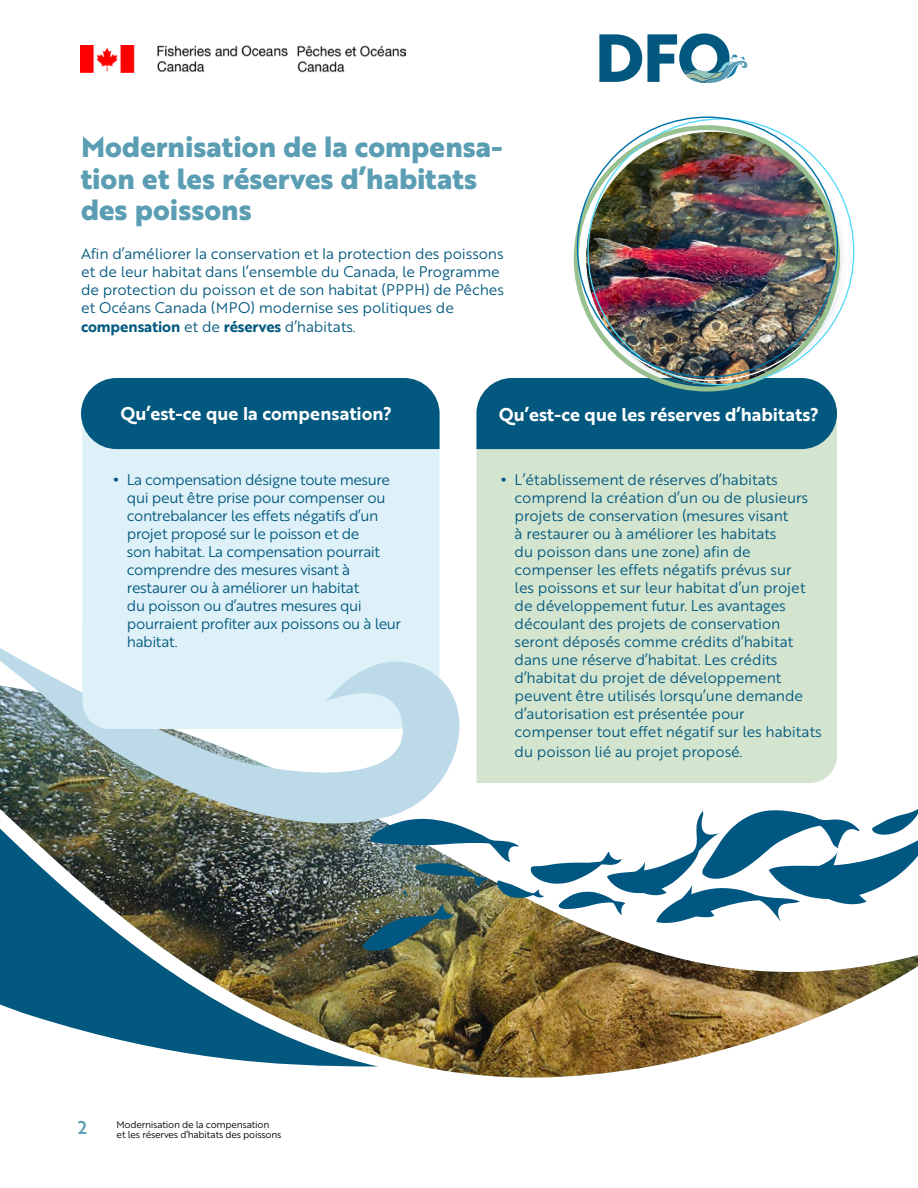
<style>
.page{position:relative;width:918px;height:1188px;background:#fff}
.page>*{position:absolute;margin:0;border:0;box-sizing:border-box;transform-origin:0 0}
.t1{font:700 28.5px/31.5px "Brother 1816 Extra";color:#5b9eb4}
.t2{font:18px "Brother 1816 Bold";color:#fff}
.t3{font:18px "Brother 1816 Medium";color:#5b9eb4}
.t4{font:15px/18px "Brother 1816 Book";letter-spacing:-.01em;color:#02587e}
.t5{font:15px/18px "Brother 1816 Book";letter-spacing:-.03em;color:#02587e}
.t6{font:15px "Brother 1816 Bold";letter-spacing:-.01em;color:#02587e}
.t7{font:9.75px "Brother 1816 Book";letter-spacing:-.025em;color:#000}
.s1{font-family:"Brother 1816 Book"}
.s2{font-family:"Brother 1816 Black"}
</style>
<div class="page">
<img style="left:378px;top:951px;width:540px;height:127px">
<img style="left:0;top:847px;width:378px;height:220px">
<div style="left:82px;top:449px;width:358px;height:123px;background:#def1f9"></div>
<div style="left:476px;top:449px;width:361px;height:334px;background:#d3e4cf"></div>
<div style="left:81px;top:378px;width:359px;height:71px;background:#02587e"></div>
<div style="left:476px;top:378px;width:361px;height:71px;background:#02587e"></div>
<svg style="left:0;top:572px;width:484px;height:275px"></svg>
<div style="left:82px;top:627px;width:149px;height:102px;background:#def1f9"></div>
<img style="left:347px;top:784px;width:571px;height:167px">
<div style="left:582px;top:127px;width:267px;height:267px;background:#1f4e79;opacity:.13"></div>
<img style="left:586px;top:132px;width:253px;height:253px;border-radius:126px">
<img style="left:81px;top:46px;width:325px;height:27px">
<svg style="left:599px;top:33px;width:149px;height:50px"></svg>
<h1 class="t1" style="left:81px;top:130px;width:423px">Modernisation de la compensa&shy;tion et les réserves d’habitats des poissons</h1>
<p class="t4" style="left:81px;top:244px;width:425px">Afin d’améliorer la conservation et la protection des poissons et de leur habitat dans l’ensemble du Canada, le Programme de protection du poisson et de son habitat (PPPH) de Pêches et Océans Canada (MPO) modernise ses politiques de</p>
<p class="t6" style="left:81px;top:316px;width:276px">compensation <span class="s1">et de</span> réserves <span class="s1">d’habitats.</span></p>
<p class="t2" style="left:120px;top:400px;width:273px">Qu’est-ce que la compensation?</p>
<p class="t2" style="left:499px;top:401px;width:322px">Qu’est-ce que les réserves d’habitats?</p>
<p class="t5" style="left:127px;top:470px;width:276px;text-indent:-14px"><span class="s2">•</span> La compensation désigne toute mesure qui peut être prise pour compenser ou contrebalancer les effets négatifs d’un projet proposé sur le poisson et de<br>son habitat. La compensation pourrait comprendre des mesures visant à restaurer ou à améliorer un habitat<br>du poisson ou d’autres mesures qui pourraient profiter aux poissons ou à leur habitat.</p>
<p class="t4" style="left:515px;top:470px;width:309px;text-indent:-14px"><span class="s2">•</span> L’établissement de réserves d’habitats comprend la création d’un ou de plusieurs projets de conservation (mesures visant<br>à restaurer ou à améliorer les habitats<br>du poisson dans une zone) afin de compenser les effets négatifs prévus sur<br>les poissons et sur leur habitat d’un projet de développement futur. Les avantages découlant des projets de conservation seront déposés comme crédits d’habitat dans une réserve d’habitat. Les crédits d’habitat du projet de développement peuvent être utilisés lorsqu’une demande d’autorisation est présentée pour compenser tout effet négatif sur les habitats</p>
<p class="t4" style="left:515px;top:742px;width:229px">du poisson lié au projet proposé.</p>
<p class="t3" style="left:78px;top:1114px;width:11px">2</p>
<p class="t7" style="left:117px;top:1117px;width:154px">Modernisation de la compensation</p>
<p class="t7" style="left:117px;top:1127px;width:166px">et les réserves d’habitats des poissons</p>
</div>
